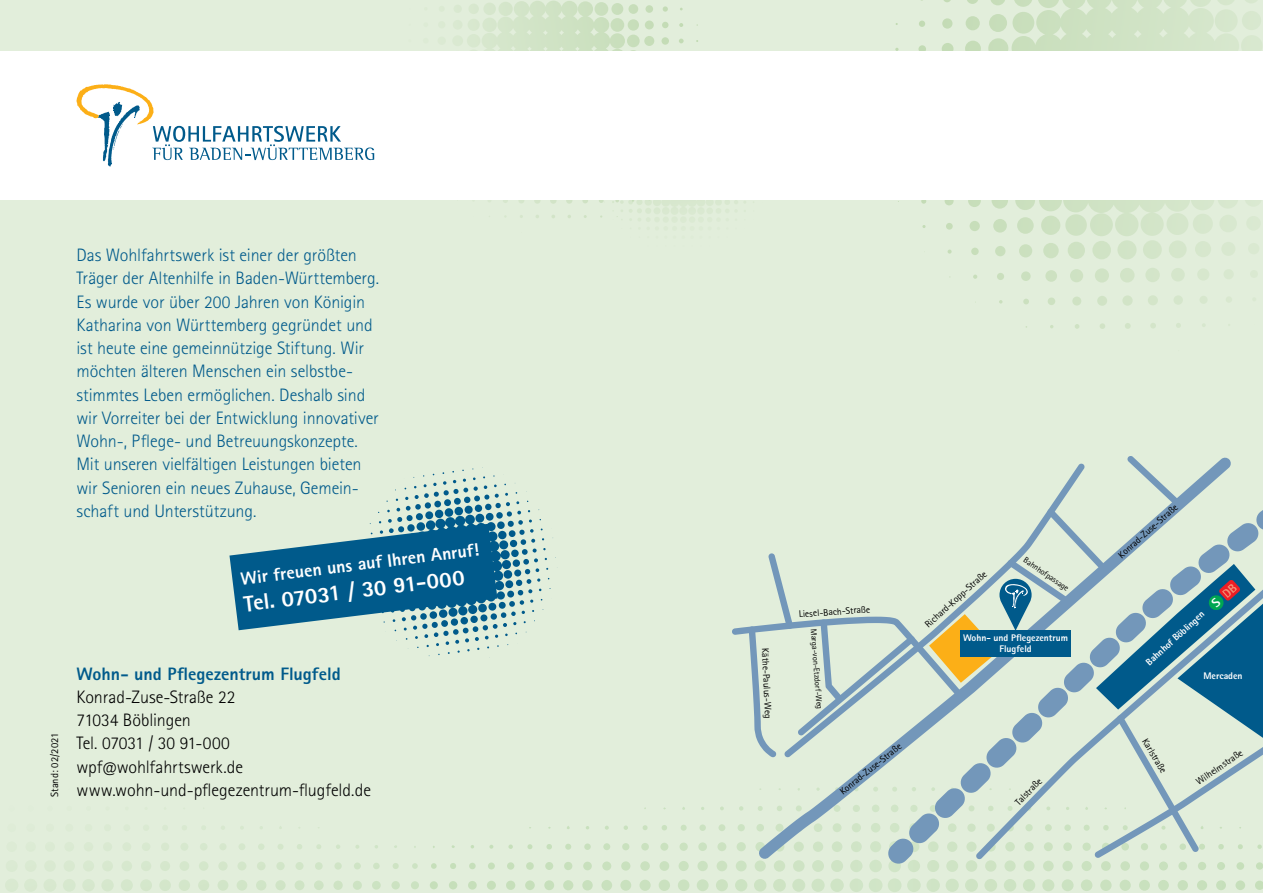
<style>
.page{position:relative;width:1263px;height:893px;background:#e2eedb}
.page>*{position:absolute;margin:0;border:0;box-sizing:border-box;transform-origin:0 0}
.t1{font:800 22.5px "Rotis Sans Serif Std";color:#fff}
.t2{font:300 18px/23.2px "Rotis Sans Serif Std";letter-spacing:-.005em;color:#005a8b}
.t3{font:300 18px/23.2px "Rotis Sans Serif Std";letter-spacing:-.005em;color:#000}
.t4{font:800 18px "Rotis Sans Serif Std";color:#005a8b}
.t5{font:800 18px "Rotis Sans Serif Std";color:#fff}
.t6{font:10.5px "Rotis Sans Serif Std";letter-spacing:.015em;color:#000}
.t7{font:9.6px "Rotis Sans Serif Std";color:#000}
.t8{font:800 9.6px/11.6px "Rotis Sans Serif Std";color:#fff;text-align:center}
.t9{font:8.4px "Rotis Sans Serif Std";color:#000}
.s1{font-size:12.75px}
.s2{font-size:12.75px;color:#f19478}
</style>
<div class="page">
<svg style="left:698px;top:200px;width:48px;height:10px"></svg>
<svg style="left:456px;top:1px;width:242px;height:219px"></svg>
<svg style="left:895px;top:0;width:367px;height:329px"></svg>
<div style="left:0;top:51px;width:1263px;height:149px;background:#fff"></div>
<svg style="left:77px;top:84px;width:297px;height:83px"></svg>
<svg style="left:229px;top:467px;width:327px;height:189px"></svg>
<svg style="left:430px;top:806px;width:298px;height:85px"></svg>
<svg style="left:5px;top:826px;width:414px;height:66px"></svg>
<svg style="left:732px;top:456px;width:531px;height:436px"></svg>
<div style="left:960px;top:631px;width:111px;height:26px;background:#005a8b"></div>
<p class="t2" style="left:77px;top:244px;width:304px">Das Wohlfahrtswerk ist einer der größten Träger der Altenhilfe in Baden-Württemberg.<br>Es wurde vor über 200 Jahren von Königin Katharina von Württemberg gegründet und ist heute eine gemeinnützige Stiftung. Wir möchten älteren Menschen ein selbstbe&shy;stimmtes Leben ermöglichen. Deshalb sind wir Vorreiter bei der Entwicklung innovativer Wohn-, Pflege- und Betreuungskonzepte.<br>Mit unseren vielfältigen Leistungen bieten wir Senioren ein neues Zuhause, Gemein&shy;schaft und Unterstützung.</p>
<p class="t5" style="left:239px;top:567px;width:241px;rotate:-7deg">Wir freuen uns auf Ihren Anruf!</p>
<p class="t1" style="left:242px;top:590px;width:224px;rotate:-7deg">Tel. 07031 / 30 91-000</p>
<p class="t6" style="left:49px;top:797px;width:66px;rotate:-90deg">Stand: 02/2021</p>
<p class="t4" style="left:77px;top:662px;width:266px">Wohn- und Pflegezentrum Flugfeld</p>
<p class="t3" style="left:77px;top:685px;width:296px">Konrad-Zuse-Straße 22<br>71034 Böblingen<br>Tel. 07031 / 30 91-000 wpf@wohlfahrtswerk.de www.wohn-und-pflegezentrum-flugfeld.de</p>
<p class="t7" style="left:771px;top:648px;width:72px;rotate:87deg">Käthe-Paulus-Weg</p>
<p class="t7" style="left:798px;top:608px;width:73px;rotate:-4deg">Liesel-Bach-Straße</p>
<p class="t9" style="left:819px;top:628px;width:82px;rotate:86deg">Marga-von-Etzdorf-Weg</p>
<p class="t7" style="left:837px;top:788px;width:77px;rotate:-39deg">Konrad-Zuse-Straße</p>
<p class="t7" style="left:922px;top:622px;width:81px;rotate:-42deg">Richard-Kopp-Straße</p>
<p class="t9" style="left:1027px;top:555px;width:55px;rotate:34deg">Bahnhofpassage</p>
<p class="t8" style="left:963px;top:632px;width:107px">Wohn- und Pflegezentrum<br>Flugfeld</p>
<p class="t7" style="left:1013px;top:800px;width:35px;rotate:-46deg">Talstraße</p>
<p class="t7" style="left:1116px;top:552px;width:77px;rotate:-42deg">Konrad-Zuse-Straße</p>
<p class="t8" style="left:1143px;top:659px;width:119px;rotate:-42deg">Bahnhof Böblingen <span class="s1">S</span> <span class="s2">DB</span></p>
<p class="t7" style="left:1150px;top:736px;width:40px;rotate:59deg">Karlstraße</p>
<p class="t8" style="left:1203px;top:669px;width:41px">Mercaden</p>
<p class="t7" style="left:1194px;top:778px;width:56px;rotate:-34deg">Wilhelmstraße</p>
</div>
